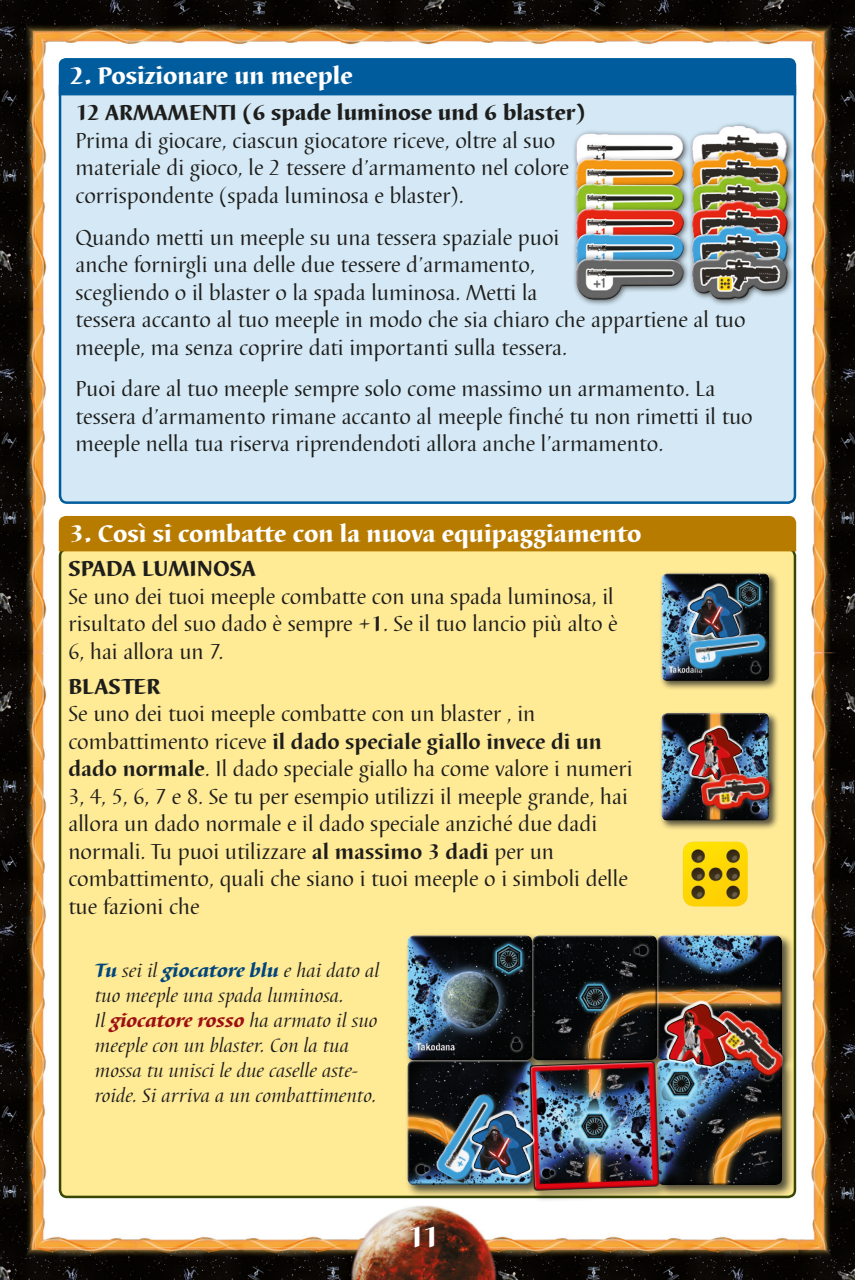
<style>
.page{position:relative;width:855px;height:1280px;background:#fff}
.page>*{position:absolute;margin:0;border:0;box-sizing:border-box;transform-origin:0 0}
.t1{font:800 30px "Barbedor T";color:#fff}
.Boxtitel{font:800 25px "Barbedor T";color:#fff}
._02_Carc_Erw_Body{font:22.5px/27.5px "Barbedor T";color:#1d1d1b}
._02_Carc_Erw_Body-2{font:800 22.5px "Barbedor T";color:#1d1d1b}
.Kapitelüberschrift{font:800 22.5px "Barbedor T";color:#1d1d1b}
._02_Carc_Erw_Body-3{font:700 22px "Barbedor T";color:#1d1d1b}
._04_Carc_Erw_Beispie{font:italic 20px/25px "Barbedor T";color:#1d1d1b}
.s1{font-weight:700;font-size:22px}
.s2{font-weight:400;font-size:22.5px}
.s3{font-family:"Barbedor T Heav Ital";font-style:normal;color:#00467c}
.s4{font-family:"Barbedor T Heav Ital";font-style:normal;color:#9d0f12}
</style>
<div class="page">
<img style="left:0;top:0;width:855px;height:1280px">
<div style="left:58px;top:84px;width:739px;height:421px;background:#d4e8f5"></div>
<div style="left:60px;top:549px;width:735px;height:648px;background:#ffea96;border-radius:7px"></div>
<div style="left:659px;top:711px;width:120px;height:120px;background:#1d1d1b;opacity:.75"></div>
<div style="left:660px;top:713px;width:110px;height:109px;background:#1d1d1b;opacity:.75"></div>
<div style="left:686px;top:724px;width:57px;height:59px;background:#fff;opacity:.9"></div>
<img style="left:689px;top:727px;width:52px;height:54px">
<div style="left:698px;top:770px;width:78px;height:45px;background:#1d1d1b;opacity:.75"></div>
<img style="left:699px;top:768px;width:73px;height:46px">
<div style="left:659px;top:571px;width:120px;height:120px;background:#1d1d1b;opacity:.75"></div>
<div style="left:660px;top:574px;width:110px;height:108px;background:#1d1d1b;opacity:.75"></div>
<div style="left:686px;top:583px;width:57px;height:58px;background:#fff;opacity:.9"></div>
<img style="left:689px;top:585px;width:52px;height:46px">
<div style="left:685px;top:631px;width:86px;height:44px;background:#1d1d1b;opacity:.75"></div>
<img style="left:686px;top:632px;width:83px;height:39px">
<img style="left:682px;top:841px;width:65px;height:65px">
<div style="left:405px;top:933px;width:139px;height:139px;background:#f7e291"></div>
<div style="left:407px;top:935px;width:125px;height:125px;background:#1d1d1b;opacity:.75"></div>
<div style="left:405px;top:1057px;width:139px;height:140px;background:#1d1d1b;opacity:.75"></div>
<div style="left:407px;top:1060px;width:125px;height:125px;background:#1d1d1b;opacity:.75"></div>
<div style="left:529px;top:933px;width:140px;height:139px;background:#1d1d1b;opacity:.75"></div>
<div style="left:532px;top:935px;width:125px;height:125px;background:#1d1d1b;opacity:.75"></div>
<div style="left:654px;top:933px;width:139px;height:139px;background:#1d1d1b;opacity:.75"></div>
<div style="left:657px;top:935px;width:125px;height:125px;background:#1d1d1b;opacity:.75"></div>
<div style="left:654px;top:1057px;width:139px;height:140px;background:#1d1d1b;opacity:.75"></div>
<div style="left:657px;top:1060px;width:125px;height:125px;background:#1d1d1b;opacity:.75"></div>
<img style="left:432px;top:1087px;width:79px;height:100px">
<img style="left:701px;top:1000px;width:93px;height:90px">
<div style="left:527px;top:1061px;width:142px;height:142px;background:#1d1d1b;opacity:.4"></div>
<img style="left:529px;top:1061px;width:131px;height:130px">
<div style="left:468px;top:1110px;width:66px;height:68px;background:#fff;opacity:.9"></div>
<img style="left:471px;top:1113px;width:61px;height:63px">
<div style="left:663px;top:1000px;width:66px;height:68px;background:#fff;opacity:.9"></div>
<img style="left:666px;top:1003px;width:61px;height:63px">
<div style="left:59px;top:58px;width:737px;height:37px;background:#005c9c"></div>
<div style="left:59px;top:516px;width:737px;height:35px;background:#b77b00"></div>
<div style="left:571px;top:129px;width:119px;height:52px;background:#1d1d1b;opacity:.75"></div>
<div style="left:575px;top:131px;width:110px;height:45px;background:#cde0ed"></div>
<div style="left:575px;top:132px;width:109px;height:33px;background:#fff;opacity:.85"></div>
<div style="left:575px;top:139px;width:110px;height:37px;background:#1d1d1b;opacity:.75"></div>
<div style="left:571px;top:154px;width:119px;height:52px;background:#1d1d1b;opacity:.75"></div>
<div style="left:575px;top:156px;width:110px;height:45px;background:#1d1d1b;opacity:.75"></div>
<div style="left:575px;top:157px;width:109px;height:33px;background:#fff;opacity:.85"></div>
<div style="left:575px;top:164px;width:110px;height:37px;background:#1d1d1b;opacity:.75"></div>
<div style="left:571px;top:179px;width:119px;height:52px;background:#1d1d1b;opacity:.75"></div>
<div style="left:575px;top:181px;width:110px;height:45px;background:#1d1d1b;opacity:.75"></div>
<div style="left:575px;top:182px;width:109px;height:33px;background:#fff;opacity:.85"></div>
<div style="left:575px;top:189px;width:110px;height:37px;background:#1d1d1b;opacity:.75"></div>
<div style="left:687px;top:121px;width:107px;height:61px;background:#1d1d1b;opacity:.75"></div>
<div style="left:692px;top:125px;width:95px;height:38px;background:#fff;opacity:.85"></div>
<div style="left:692px;top:132px;width:95px;height:43px;background:#1d1d1b;opacity:.75"></div>
<div style="left:687px;top:146px;width:107px;height:61px;background:#1d1d1b;opacity:.75"></div>
<div style="left:692px;top:150px;width:95px;height:37px;background:#fff;opacity:.85"></div>
<div style="left:692px;top:157px;width:95px;height:43px;background:#1d1d1b;opacity:.75"></div>
<div style="left:571px;top:204px;width:119px;height:52px;background:#1d1d1b;opacity:.75"></div>
<div style="left:575px;top:206px;width:110px;height:45px;background:#1d1d1b;opacity:.75"></div>
<div style="left:575px;top:207px;width:109px;height:32px;background:#fff;opacity:.85"></div>
<div style="left:575px;top:214px;width:110px;height:37px;background:#1d1d1b;opacity:.75"></div>
<div style="left:571px;top:229px;width:119px;height:52px;background:#1d1d1b;opacity:.75"></div>
<div style="left:575px;top:231px;width:110px;height:45px;background:#1d1d1b;opacity:.75"></div>
<div style="left:575px;top:232px;width:109px;height:33px;background:#fff;opacity:.85"></div>
<div style="left:575px;top:239px;width:110px;height:37px;background:#1d1d1b;opacity:.75"></div>
<div style="left:571px;top:254px;width:119px;height:52px;background:#1d1d1b;opacity:.75"></div>
<div style="left:575px;top:256px;width:110px;height:45px;background:#1d1d1b;opacity:.75"></div>
<div style="left:575px;top:257px;width:109px;height:33px;background:#fff;opacity:.85"></div>
<div style="left:575px;top:264px;width:109px;height:37px;background:#1d1d1b;opacity:.75"></div>
<div style="left:687px;top:171px;width:107px;height:61px;background:#1d1d1b;opacity:.75"></div>
<div style="left:692px;top:175px;width:95px;height:43px;background:#fff;opacity:.85"></div>
<div style="left:692px;top:182px;width:95px;height:43px;background:#1d1d1b;opacity:.75"></div>
<div style="left:687px;top:196px;width:107px;height:61px;background:#1d1d1b;opacity:.75"></div>
<div style="left:692px;top:200px;width:95px;height:38px;background:#fff;opacity:.85"></div>
<div style="left:692px;top:207px;width:95px;height:43px;background:#1d1d1b;opacity:.75"></div>
<div style="left:687px;top:221px;width:107px;height:61px;background:#1d1d1b;opacity:.75"></div>
<div style="left:692px;top:225px;width:95px;height:38px;background:#fff;opacity:.85"></div>
<div style="left:692px;top:232px;width:95px;height:43px;background:#1d1d1b;opacity:.75"></div>
<div style="left:687px;top:246px;width:107px;height:61px;background:#1d1d1b;opacity:.75"></div>
<div style="left:692px;top:250px;width:95px;height:37px;background:#fff;opacity:.85"></div>
<div style="left:692px;top:257px;width:95px;height:43px;background:#1d1d1b;opacity:.75"></div>
<svg style="left:0;top:0;width:4px;height:4px"></svg>
<svg style="left:0;top:1276px;width:4px;height:4px"></svg>
<svg style="left:851px;top:0;width:4px;height:4px"></svg>
<svg style="left:851px;top:1276px;width:4px;height:4px"></svg>
<p class="Boxtitel" style="left:69px;top:61px;width:285px">2. Posizionare un meeple</p>
<p class="_02_Carc_Erw_Body-2" style="left:75px;top:100px;width:511px">12 ARMAMENTI (6 spade luminose und 6 blaster)</p>
<p class="_02_Carc_Erw_Body" style="left:75px;top:128px;width:495px">Prima di giocare, ciascun giocatore riceve, oltre al suo materiale di gioco, le 2 tessere d’armamento nel colore corrispondente (spada luminosa e blaster).</p>
<p class="_02_Carc_Erw_Body" style="left:75px;top:224px;width:671px">Quando metti un meeple su una tessera spaziale puoi<br>anche fornirgli una delle due tessere d’armamento,<br>scegliendo o il blaster o la spada luminosa. Metti la<br>tessera accanto al tuo meeple in modo che sia chiaro che appartiene al tuo meeple, ma senza coprire dati importanti sulla tessera.</p>
<p class="_02_Carc_Erw_Body" style="left:75px;top:376px;width:678px">Puoi dare al tuo meeple sempre solo come massimo un armamento. La tessera d’armamento rimane accanto al meeple finché tu non rimetti il tuo meeple nella tua riserva riprendendoti allora anche l’armamento.</p>
<p class="Boxtitel" style="left:69px;top:519px;width:573px">3. Così si combatte con la nuova equipaggiamento</p>
<p class="Kapitelüberschrift" style="left:68px;top:556px;width:189px">SPADA LUMINOSA</p>
<p class="_02_Carc_Erw_Body" style="left:68px;top:584px;width:551px">Se uno dei tuoi meeple combatte con una spada luminosa, il risultato del suo dado è sempre <span class="s1">+1</span>. Se il tuo lancio più alto è<br>6, hai allora un 7.</p>
<p class="Kapitelüberschrift" style="left:68px;top:673px;width:94px">BLASTER</p>
<p class="_02_Carc_Erw_Body" style="left:68px;top:701px;width:468px">Se uno dei tuoi meeple combatte con un blaster , in</p>
<p class="_02_Carc_Erw_Body-3" style="left:68px;top:729px;width:535px"><span class="s2">combattimento riceve</span> il dado speciale giallo invece di un</p>
<p class="_02_Carc_Erw_Body" style="left:68px;top:756px;width:566px"><span class="s1">dado normale</span>. Il dado speciale giallo ha come valore i numeri 3, 4, 5, 6, 7 e 8. Se tu per esempio utilizzi il meeple grande, hai allora un dado normale e il dado speciale anziché due dadi normali. Tu puoi utilizzare <span class="s1">al massimo 3 dadi</span> per un combattimento, quali che siano i tuoi meeple o i simboli delle tue fazioni che</p>
<p class="_04_Carc_Erw_Beispie" style="left:95px;top:958px;width:286px"><span class="s3">Tu</span> sei il <span class="s3">giocatore blu</span> e hai dato al tuo meeple una spada luminosa.<br>Il <span class="s4">giocatore rosso</span> ha armato il suo meeple con un blaster. Con la tua mossa tu unisci le due caselle aste&shy;roide. Si arriva a un combattimento.</p>
<h1 class="t1" style="left:408px;top:1219px;width:34px">11</h1>
</div>
